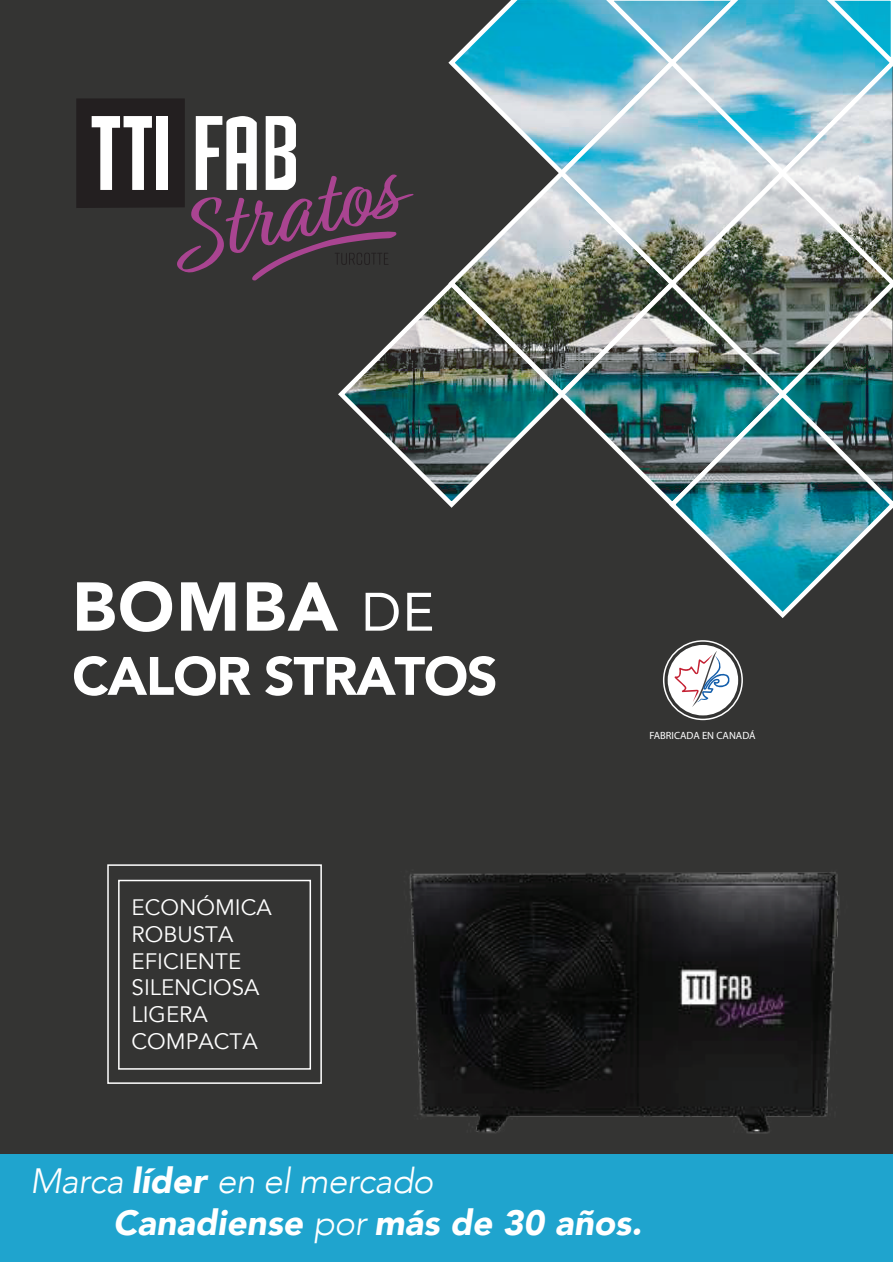
<style>
.page{position:relative;width:893px;height:1263px;background:#fff}
.page>*{position:absolute;margin:0;border:0;box-sizing:border-box;transform-origin:0 0}
.t1{font:900 68.25px "Avenir";letter-spacing:.025em;color:#fff}
.t2{font:900 53.55px "Avenir";letter-spacing:-.025em;color:#fff}
.t3{font:italic 900 35.1px/42.2px "Avenir";color:#fff}
.t4{font:22.35px/26.7px "Avenir";color:#fff}
.t5{font:10.5px "Myriad Pro";color:#fff}
.s1{font-weight:400;font-size:53.55px}
.s2{font-weight:300}
</style>
<div class="page">
<div style="left:0;top:0;width:892px;height:1261px;background:#343433"></div>
<img style="left:338px;top:287px;width:107px;height:214px">
<svg style="left:675px;top:511px;width:215px;height:107px"></svg>
<img style="left:445px;top:0;width:447px;height:511px">
<img style="left:666px;top:167px;width:226px;height:233px">
<img style="left:556px;top:56px;width:233px;height:234px">
<div style="left:0;top:1154px;width:892px;height:107px;background:#1fa4ce"></div>
<div style="left:663px;top:640px;width:80px;height:80px;border:2px solid #fff;border-radius:50%"></div>
<div style="left:668px;top:645px;width:70px;height:70px;background:#fff;border-radius:50%"></div>
<svg style="left:674px;top:651px;width:56px;height:56px"></svg>
<div style="left:118px;top:880px;width:193px;height:190px;border:2px solid #fff"></div>
<div style="left:107px;top:864px;width:215px;height:220px;border:2px solid #fff"></div>
<img style="left:409px;top:872px;width:431px;height:262px">
<svg style="left:76px;top:98px;width:338px;height:183px"></svg>
<div style="left:156px;top:116px;width:11px;height:74px;background:#fff"></div>
<h1 class="t1" style="left:72px;top:548px;width:364px">BOMBA <span class="s1">DE</span></h1>
<h2 class="t2" style="left:72px;top:630px;width:427px">CALOR STRATOS</h2>
<p class="t5" style="left:649px;top:729px;width:108px">FABRICADA EN CANADÁ</p>
<p class="t4" style="left:132px;top:894px;width:142px">ECONÓMICA<br>ROBUSTA<br>EFICIENTE<br>SILENCIOSA<br>LIGERA<br>COMPACTA</p>
<h3 class="t3" style="left:113px;top:1159px;width:530px;text-indent:-83px"><span class="s2">Marca</span> líder <span class="s2">en el mercado<br></span>Canadiense <span class="s2">por</span> más de 30 años.</h3>
</div>
